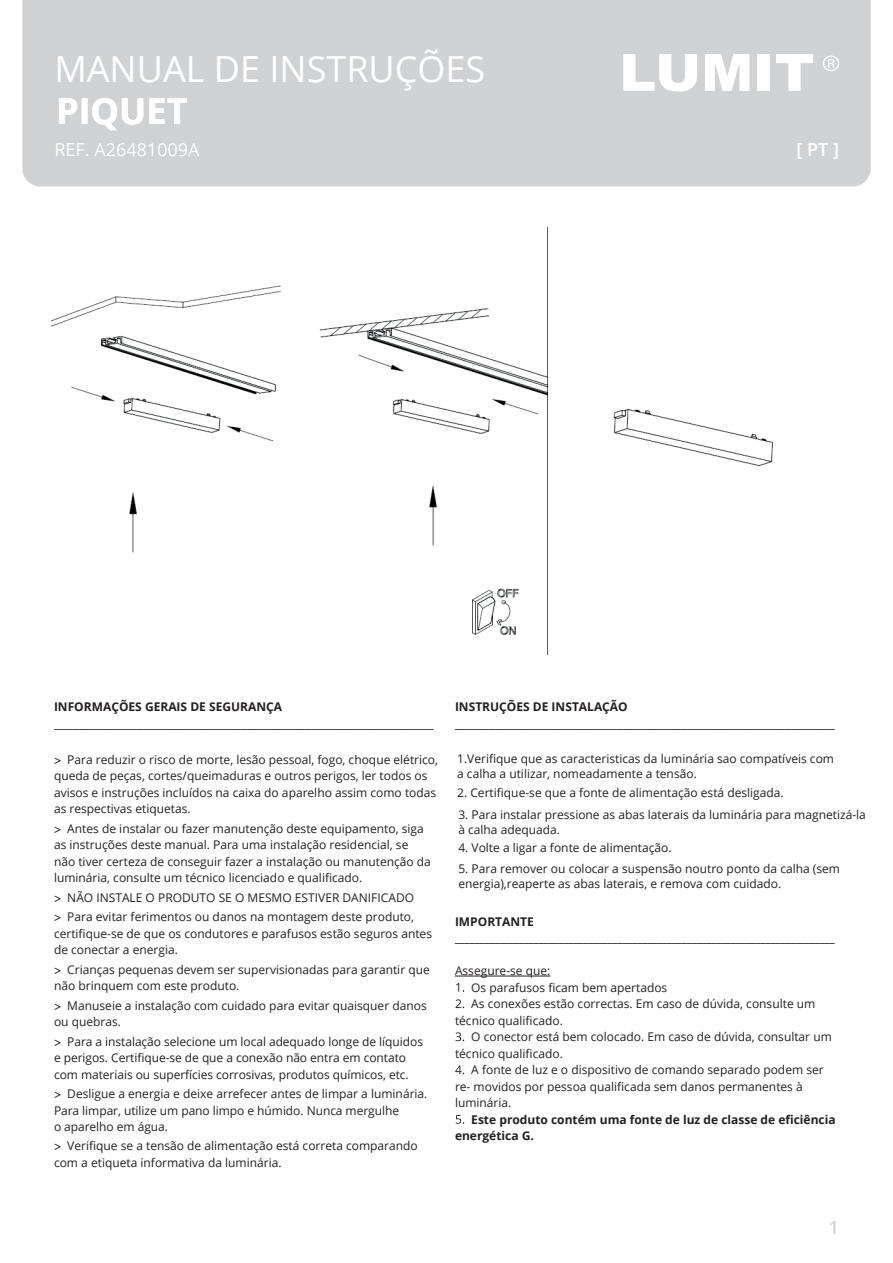
<style>
.page{position:relative;width:893px;height:1263px;background:#fff}
.page>*{position:absolute;margin:0;border:0;box-sizing:border-box;transform-origin:0 0}
.t1{font:36px "Open Sans";color:#fff}
.t2{font:700 36px "Open Sans";color:#fff}
.t3{font:600 18px "Open Sans";color:#fff}
.t4{font:18px "Open Sans";color:#fff}
.t5{font:600 18px "Open Sans";color:#d1d2d4}
.t6{font:12px/16.5px "Open Sans";color:#231f20}
.t7{font:700 12px/16.5px "Open Sans";color:#231f20}
</style>
<div class="page">
<div style="left:22px;top:0;width:849px;height:187px;background:#d1d2d4"></div>
<svg style="left:776px;top:54px;width:37px;height:37px"></svg>
<svg style="left:623px;top:54px;width:74px;height:38px"></svg>
<svg style="left:705px;top:54px;width:44px;height:37px"></svg>
<svg style="left:823px;top:56px;width:16px;height:15px"></svg>
<div style="left:758px;top:54px;width:12px;height:37px;background:#fff"></div>
<hr style="left:455px;top:976px;width:95px;height:1px;background:#231f20">
<svg style="left:456px;top:983px;width:8px;height:9px"></svg>
<svg style="left:456px;top:999px;width:8px;height:9px"></svg>
<svg style="left:456px;top:1032px;width:8px;height:9px"></svg>
<svg style="left:455px;top:1065px;width:9px;height:9px"></svg>
<svg style="left:456px;top:1115px;width:8px;height:9px"></svg>
<svg style="left:522px;top:1131px;width:7px;height:9px"></svg>
<svg style="left:94px;top:143px;width:105px;height:13px"></svg>
<img style="left:51px;top:228px;width:723px;height:427px">
<h1 class="t1" style="left:54px;top:44px;width:432px">MANUAL DE INSTRUÇÕES</h1>
<h1 class="t2" style="left:56px;top:86px;width:133px">PIQUET</h1>
<h2 class="t4" style="left:54px;top:137px;width:37px">REF.</h2>
<h2 class="t3" style="left:796px;top:137px;width:44px">[ PT ]</h2>
<p class="t7" style="left:54px;top:698px;width:381px">INFORMAÇÕES GERAIS DE SEGURANÇA _____________________________________________________________________________</p>
<p class="t6" style="left:54px;top:751px;width:386px;text-indent:13px">Para reduzir o risco de morte, lesão pessoal, fogo, choque elétrico, queda de peças, cortes/queimaduras e outros perigos, ler todos os avisos e instruções incluídos na caixa do aparelho assim como todas as respectivas etiquetas.</p>
<p class="t6" style="left:54px;top:820px;width:378px;text-indent:13px">Antes de instalar ou fazer manutenção deste equipamento, siga as instruções deste manual. Para uma instalação residencial, se não tiver certeza de conseguir fazer a instalação ou manutenção da luminária, consulte um técnico licenciado e qualificado.</p>
<p class="t6" style="left:67px;top:887px;width:348px;line-height:19.5px">NÃO INSTALE O PRODUTO SE O MESMO ESTIVER DANIFICADO<br>Para evitar ferimentos ou danos na montagem deste produto,</p>
<p class="t6" style="left:54px;top:925px;width:380px">certifique-se de que os condutores e parafusos estão seguros antes de conectar a energia.</p>
<p class="t6" style="left:54px;top:961px;width:377px;text-indent:13px">Crianças pequenas devem ser supervisionadas para garantir que não brinquem com este produto.</p>
<p class="t6" style="left:54px;top:997px;width:374px;text-indent:13px">Manuseie a instalação com cuidado para evitar quaisquer danos ou quebras.</p>
<p class="t6" style="left:54px;top:1033px;width:371px;text-indent:13px">Para a instalação selecione um local adequado longe de líquidos e perigos. Certifique-se de que a conexão não entra em contato com materiais ou superfícies corrosivas, produtos químicos, etc.</p>
<p class="t6" style="left:54px;top:1085px;width:375px;text-indent:13px">Desligue a energia e deixe arrefecer antes de limpar a luminária.<br>Para limpar, utilize um pano limpo e húmido. Nunca mergulhe<br>o aparelho em água.</p>
<p class="t6" style="left:54px;top:1137px;width:365px;text-indent:13px">Verifique se a tensão de alimentação está correta comparando com a etiqueta informativa da luminária.</p>
<p class="t7" style="left:455px;top:698px;width:381px">INSTRUÇÕES DE INSTALAÇÃO _____________________________________________________________________________</p>
<p class="t6" style="left:457px;top:751px;width:378px;line-height:14.4px">1.Verifique que as caracteristicas da luminária sao compatíveis com a calha a utilizar, nomeadamente a tensão.</p>
<p class="t6" style="left:457px;top:784px;width:328px">2. Certifique-se que a fonte de alimentação está desligada.</p>
<p class="t6" style="left:458px;top:807px;width:409px;line-height:14.4px">3. Para instalar pressione as abas laterais da luminária para magnetizá-la à calha adequada.</p>
<p class="t6" style="left:458px;top:839px;width:215px">4. Volte a ligar a fonte de alimentação.</p>
<p class="t6" style="left:458px;top:861px;width:383px;line-height:14.4px">5. Para remover ou colocar a suspensão noutro ponto da calha (sem energia),reaperte as abas laterais, e remova com cuidado.</p>
<p class="t7" style="left:455px;top:913px;width:381px">IMPORTANTE _____________________________________________________________________________</p>
<p class="t6" style="left:455px;top:962px;width:97px">Assegure-se que:</p>
<p class="t6" style="left:471px;top:979px;width:198px">Os parafusos ficam bem apertados</p>
<p class="t6" style="left:471px;top:995px;width:346px">As conexões estão correctas. Em caso de dúvida, consulte um</p>
<p class="t6" style="left:455px;top:1012px;width:109px">técnico qualificado.</p>
<p class="t6" style="left:471px;top:1028px;width:362px">O conector está bem colocado. Em caso de dúvida, consultar um</p>
<p class="t6" style="left:455px;top:1045px;width:109px">técnico qualificado.</p>
<p class="t6" style="left:471px;top:1061px;width:354px">A fonte de luz e o dispositivo de comando separado podem ser</p>
<p class="t6" style="left:455px;top:1078px;width:349px">re- movidos por pessoa qualificada sem danos permanentes à</p>
<p class="t6" style="left:455px;top:1094px;width:58px">luminária.</p>
<p class="t7" style="left:455px;top:1111px;width:382px;text-indent:16px">Este produto contém uma fonte de luz de classe de eficiência energética .</p>
<h2 class="t5" style="left:829px;top:1215px;width:12px">1</h2>
</div>
